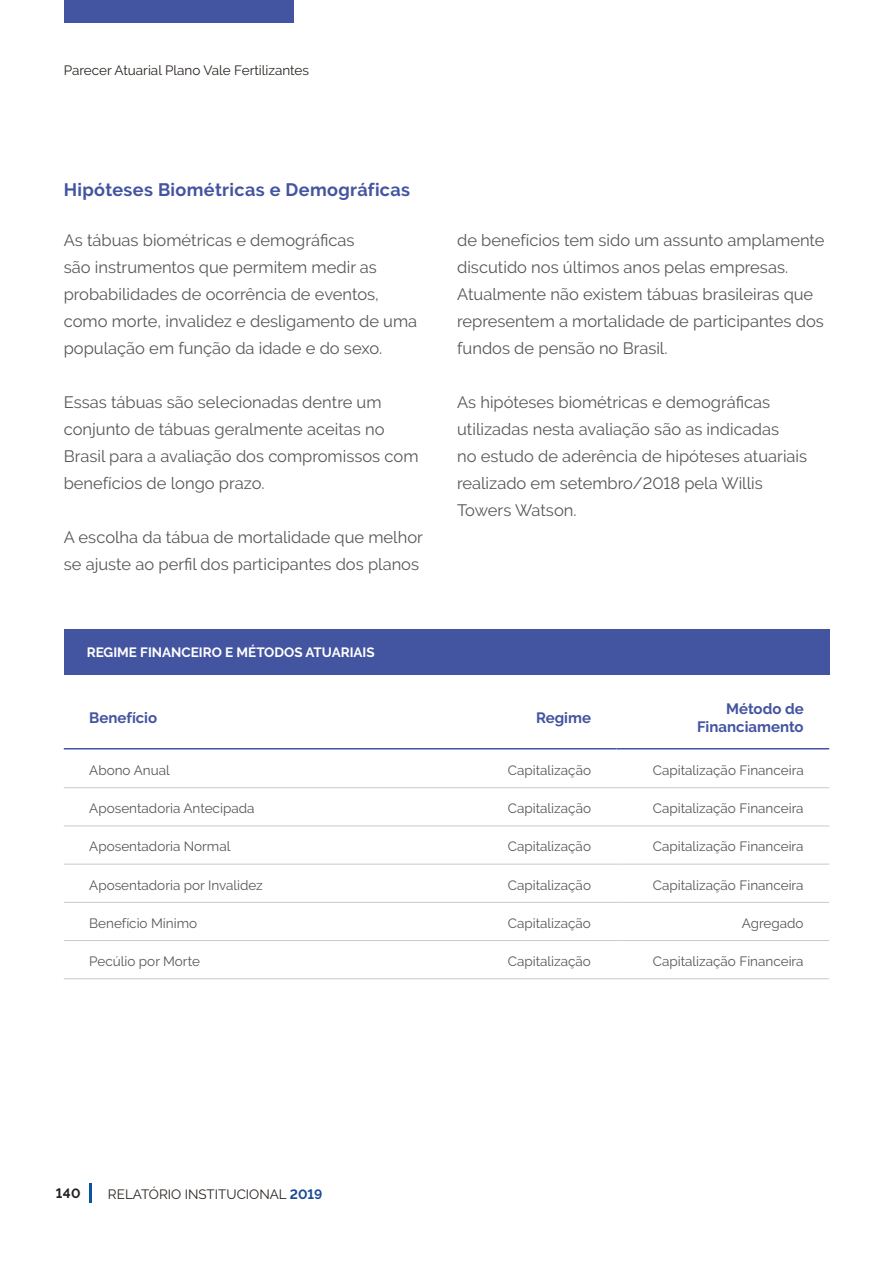
<style>
.page{position:relative;width:893px;height:1263px;background:#fff}
.page>*{position:absolute;margin:0;border:0;box-sizing:border-box;transform-origin:0 0}
.t1{font:700 18px "Raleway";letter-spacing:.02em;color:#4354a0}
.t2{font:16.5px/27px "Raleway";color:#575757}
.t3{font:700 15px/18px "Raleway";color:#4354a0;text-align:right}
.t4{font:13.5px "Raleway";color:#575757}
.t5{font:13.5px "Raleway";color:#292420}
.t6{font:700 13.5px "Raleway";color:#fff}
.t7{font:700 13.5px "Raleway";color:#221f1e}
.s1{font-weight:700;color:#1b4996}
</style>
<div class="page">
<hr style="left:89px;top:1183px;width:2px;height:20px;background:#0a54a1">
<div style="left:64px;top:0;width:229px;height:22px;background:#4354a0"></div>
<div style="left:64px;top:629px;width:765px;height:45px;background:#4354a0"></div>
<hr style="left:64px;top:787px;width:340px;height:1px;background:#ccc9c8">
<hr style="left:404px;top:787px;width:213px;height:1px;background:#ccc9c8">
<hr style="left:617px;top:787px;width:212px;height:1px;background:#ccc9c8">
<hr style="left:64px;top:825px;width:340px;height:1px;background:#ccc9c8">
<hr style="left:404px;top:825px;width:213px;height:1px;background:#ccc9c8">
<hr style="left:617px;top:825px;width:212px;height:1px;background:#ccc9c8">
<hr style="left:64px;top:864px;width:340px;height:1px;background:#ccc9c8">
<hr style="left:404px;top:864px;width:213px;height:1px;background:#ccc9c8">
<hr style="left:617px;top:864px;width:212px;height:1px;background:#ccc9c8">
<hr style="left:64px;top:902px;width:340px;height:1px;background:#ccc9c8">
<hr style="left:404px;top:902px;width:213px;height:1px;background:#ccc9c8">
<hr style="left:617px;top:902px;width:212px;height:1px;background:#ccc9c8">
<hr style="left:64px;top:940px;width:340px;height:1px;background:#ccc9c8">
<hr style="left:64px;top:978px;width:340px;height:1px;background:#ccc9c8">
<hr style="left:404px;top:940px;width:213px;height:1px;background:#ccc9c8">
<hr style="left:404px;top:978px;width:213px;height:1px;background:#ccc9c8">
<hr style="left:617px;top:940px;width:212px;height:1px;background:#ccc9c8">
<hr style="left:617px;top:978px;width:212px;height:1px;background:#ccc9c8">
<hr style="left:64px;top:748px;width:340px;height:1px;background:#4354a0">
<hr style="left:404px;top:748px;width:213px;height:1px;background:#4354a0">
<hr style="left:617px;top:748px;width:212px;height:1px;background:#4354a0">
<p class="t5" style="left:64px;top:62px;width:247px">Parecer Atuarial Plano Vale Fertilizantes</p>
<p class="t1" style="left:64px;top:180px;width:348px">Hipóteses Biométricas e Demográficas</p>
<p class="t2" style="left:64px;top:227px;width:355px">As tábuas biométricas e demográficas<br>são instrumentos que permitem medir as probabilidades de ocorrência de eventos, como morte, invalidez e desligamento de uma população em função da idade e do sexo.</p>
<p class="t2" style="left:64px;top:389px;width:356px">Essas tábuas são selecionadas dentre um conjunto de tábuas geralmente aceitas no Brasil para a avaliação dos compromissos com benefícios de longo prazo.</p>
<p class="t2" style="left:64px;top:524px;width:361px">A escolha da tábua de mortalidade que melhor se ajuste ao perfil dos participantes dos planos</p>
<p class="t6" style="left:87px;top:644px;width:290px">REGIME FINANCEIRO E MÉTODOS ATUARIAIS</p>
<p class="t2" style="left:457px;top:227px;width:369px">de benefícios tem sido um assunto amplamente discutido nos últimos anos pelas empresas.<br>Atualmente não existem tábuas brasileiras que representem a mortalidade de participantes dos fundos de pensão no Brasil.</p>
<p class="t2" style="left:457px;top:389px;width:352px">As hipóteses biométricas e demográficas utilizadas nesta avaliação são as indicadas<br>no estudo de aderência de hipóteses atuariais realizado em setembro/2018 pela Willis Towers Watson.</p>
<p class="t3" style="left:89px;top:708px;width:69px">Benefício</p>
<p class="t3" style="left:536px;top:708px;width:57px">Regime</p>
<p class="t3" style="left:697px;top:699px;width:108px">Método de<br>Financiamento</p>
<p class="t4" style="left:89px;top:762px;width:82px">Abono Anual</p>
<p class="t4" style="left:508px;top:762px;width:85px">Capitalização</p>
<p class="t4" style="left:653px;top:762px;width:152px">Capitalização Financeira</p>
<p class="t4" style="left:89px;top:800px;width:167px">Aposentadoria Antecipada</p>
<p class="t4" style="left:508px;top:800px;width:85px">Capitalização</p>
<p class="t4" style="left:653px;top:800px;width:152px">Capitalização Financeira</p>
<p class="t4" style="left:89px;top:839px;width:143px">Aposentadoria Normal</p>
<p class="t4" style="left:508px;top:839px;width:85px">Capitalização</p>
<p class="t4" style="left:653px;top:839px;width:152px">Capitalização Financeira</p>
<p class="t4" style="left:89px;top:877px;width:175px">Aposentadoria por Invalidez</p>
<p class="t4" style="left:508px;top:877px;width:85px">Capitalização</p>
<p class="t4" style="left:653px;top:877px;width:152px">Capitalização Financeira</p>
<p class="t4" style="left:89px;top:915px;width:109px">Benefício Mínimo</p>
<p class="t4" style="left:508px;top:915px;width:85px">Capitalização</p>
<p class="t4" style="left:742px;top:915px;width:63px">Agregado</p>
<p class="t4" style="left:89px;top:953px;width:112px">Pecúlio por Morte</p>
<p class="t4" style="left:508px;top:953px;width:85px">Capitalização</p>
<p class="t4" style="left:653px;top:953px;width:152px">Capitalização Financeira</p>
<p class="t7" style="left:56px;top:1186px;width:26px">140</p>
<p class="t5" style="left:108px;top:1186px;width:216px">RELATÓRIO INSTITUCIONAL <span class="s1">2019</span></p>
</div>
